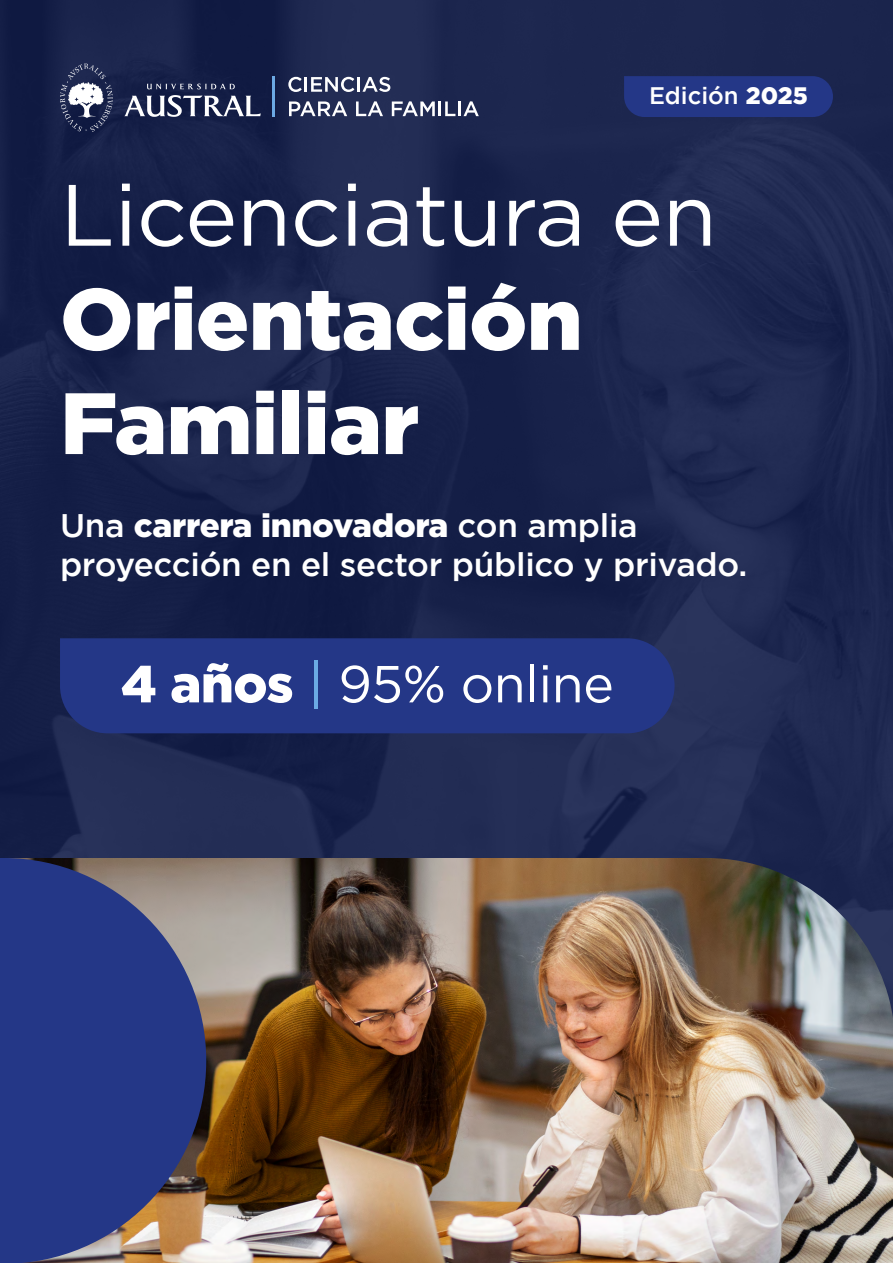
<style>
.page{position:relative;width:893px;height:1263px;background:#1b254d}
.page>*{position:absolute;margin:0;border:0;box-sizing:border-box;transform-origin:0 0}
.t1{font:900 86.85px/104.1px "Gotham";letter-spacing:-.01em;color:#fff}
.t2{font:86.85px "Gotham";letter-spacing:-.01em;color:#fff}
.t3{font:52.05px "Gotham";letter-spacing:-.01em;color:#fff}
.t4{font:500 32.55px/39px "Gotham";letter-spacing:-.01em;color:#fff}
.t5{font:500 23.85px "Gotham";color:#fff}
.s1{font-weight:900}
.s2{color:#6caae4}
</style>
<div class="page">
<img style="left:206px;top:858px;width:687px;height:405px">
<svg style="left:0;top:858px;width:206px;height:405px;background:#3d4782"></svg>
<svg style="left:60px;top:64px;width:53px;height:68px"></svg>
<svg style="left:147px;top:84px;width:88px;height:5px"></svg>
<svg style="left:124px;top:95px;width:137px;height:22px"></svg>
<svg style="left:288px;top:77px;width:66px;height:15px"></svg>
<hr style="left:357px;top:77px;width:3px;height:15px;background:#fff">
<svg style="left:362px;top:77px;width:28px;height:15px"></svg>
<svg style="left:289px;top:101px;width:58px;height:15px"></svg>
<svg style="left:356px;top:101px;width:27px;height:15px"></svg>
<svg style="left:392px;top:101px;width:63px;height:15px"></svg>
<hr style="left:458px;top:101px;width:3px;height:15px;background:#fff">
<svg style="left:463px;top:101px;width:16px;height:15px"></svg>
<hr style="left:272px;top:76px;width:3px;height:41px;background:#6ca9e3">
<div style="left:60px;top:638px;width:615px;height:95px;background:#243787"></div>
<div style="left:624px;top:76px;width:209px;height:41px;background:#243787"></div>
<p class="t5" style="left:649px;top:82px;width:160px">Edición <span class="s1">2025</span></p>
<h1 class="t2" style="left:60px;top:167px;width:659px">Licenciatura en</h1>
<h1 class="t1" style="left:60px;top:265px;width:524px">Orientación<br>Familiar</h1>
<p class="t4" style="left:60px;top:505px;width:689px">Una <span class="s1">carrera innovadora</span> con amplia proyección en el sector público y privado.</p>
<h2 class="t3" style="left:121px;top:655px;width:494px"><span class="s1">4 años</span> <span class="s2">|</span> 95% online</h2>
</div>
